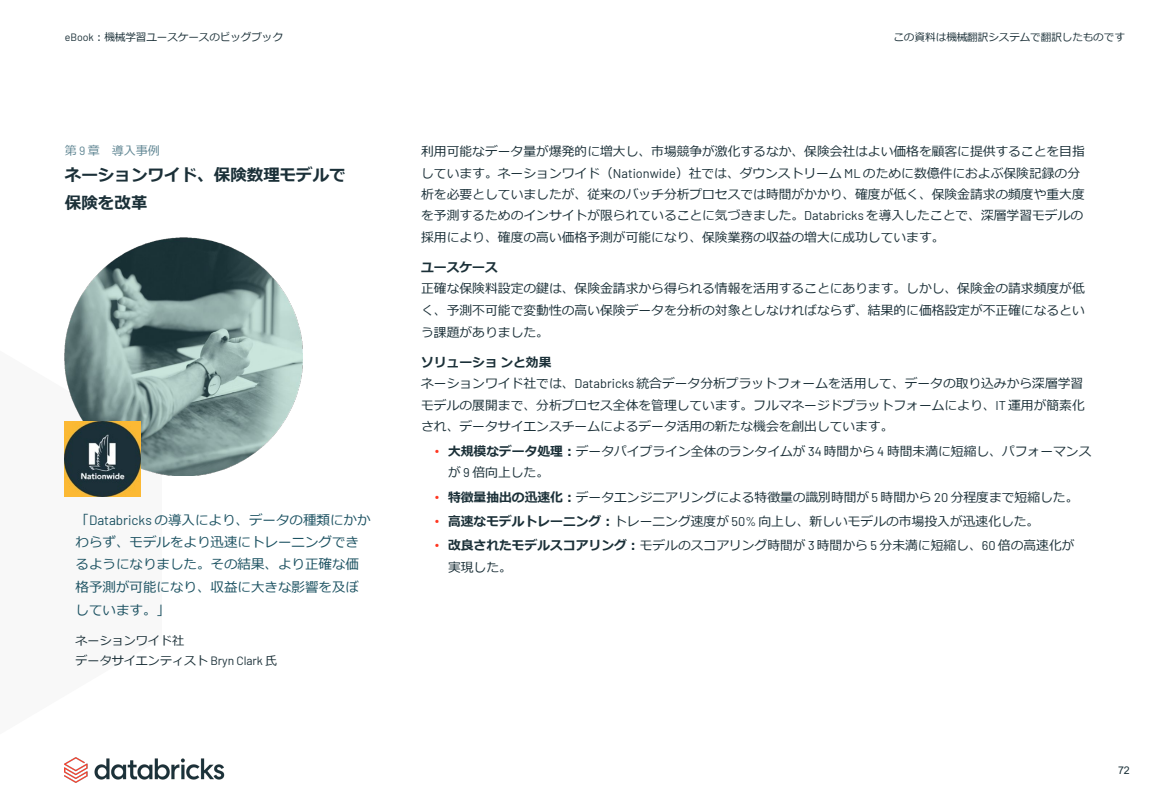
<style>
.page{position:relative;width:1170px;height:810px;background:#fff}
.page>*{position:absolute;margin:0;border:0;box-sizing:border-box;transform-origin:0 0}
.t1{font:700 16.5px/27.8px "Meiryo";color:#1b3038}
.t2{font:13.5px/22.6px "Meiryo";color:#1b5161}
.t3{font:12.75px/21.5px "Meiryo";color:#1b3038}
.t4{font:700 12.75px "Meiryo";color:#1b3038}
.t5{font:12px/20.1px "Meiryo";color:#1b3038}
.t6{font:12px "Meiryo";color:#608693}
.t7{font:10.65px "Meiryo";letter-spacing:-.015em;color:#1b3038}
.t8{font:10.65px "Arial";color:#1b3038}
.s1{font-family:"Barlow"}
.s2{font-family:"Arial";color:#ff3620}
.s3{font-weight:700}
</style>
<div class="page">
<img style="left:65px;top:758px;width:160px;height:25px">
<img style="left:65px;top:238px;width:237px;height:237px">
<img style="left:65px;top:421px;width:75px;height:76px">
<p class="t7" style="left:65px;top:30px;width:220px"><span class="s1">eBook</span>：機械学習ユースケースのビッグブック</p>
<p class="t7" style="left:893px;top:30px;width:233px">この資料は機械翻訳システムで翻訳したものです</p>
<p class="t6" style="left:65px;top:143px;width:97px">第 <span class="s1">9</span> 章 導入事例</p>
<p class="t1" style="left:65px;top:162px;width:283px">ネーションワイド、保険数理モデルで保険を改革</p>
<p class="t2" style="left:76px;top:509px;width:297px">「<span class="s1">Databricks</span> の導入により、データの種類にかかわらず、モデルをより迅速にトレーニングできるようになりました。その結果、より正確な価格予測が可能になり、収益に大きな影響を及ぼしています。」</p>
<p class="t5" style="left:76px;top:631px;width:203px">ネーションワイド社<br>データサイエンティスト <span class="s1">Bryn Clark</span> 氏</p>
<p class="t3" style="left:421px;top:141px;width:665px">利用可能なデータ量が爆発的に増大し、市場競争が激化するなか、保険会社はよい価格を顧客に提供することを目指しています。ネーションワイド（<span class="s1">Nationwide</span>）社では、ダウンストリーム <span class="s1">ML</span> のために数億件におよぶ保険記録の分析を必要としていましたが、従来のバッチ分析プロセスでは時間がかかり、確度が低く、保険金請求の頻度や重大度を予測するためのインサイトが限られていることに気づきました。<span class="s1">Databricks</span> を導入したことで、深層学習モデルの採用により、確度の高い価格予測が可能になり、保険業務の収益の増大に成功しています。</p>
<p class="t4" style="left:421px;top:259px;width:78px">ユースケース</p>
<p class="t3" style="left:421px;top:279px;width:665px;text-align:justify">正確な保険料設定の鍵は、保険金請求から得られる情報を活用することにあります。しかし、保険金の請求頻度が低く、予測不可能で変動性の高い保険データを分析の対象としなければならず、結果的に価格設定が不正確になるという課題がありました。</p>
<p class="t4" style="left:421px;top:353px;width:132px">ソリューションと効果</p>
<p class="t3" style="left:421px;top:374px;width:665px">ネーションワイド社では、<span class="s1">Databricks</span> 統合データ分析プラットフォームを活用して、データの取り込みから深層学習モデルの展開まで、分析プロセス全体を管理しています。フルマネージドプラットフォームにより、<span class="s1">IT</span> 運用が簡素化され、データサイエンスチームによるデータ活用の新たな機会を創出しています。</p>
<p class="t3" style="left:448px;top:441px;width:645px;text-indent:-13px"><span class="s2">•</span> <span class="s3">大規模なデータ処理：</span>データパイプライン全体のランタイムが <span class="s1">34</span> 時間から <span class="s1">4</span> 時間未満に短縮し、パフォーマンスが <span class="s1">9</span> 倍向上した。</p>
<p class="t3" style="left:435px;top:487px;width:645px"><span class="s2">•</span> <span class="s3">特徴量抽出の迅速化：</span>データエンジニアリングによる特徴量の識別時間が <span class="s1">5</span> 時間から <span class="s1">20</span> 分程度まで短縮した。</p>
<p class="t3" style="left:435px;top:511px;width:606px"><span class="s2">•</span> <span class="s3">高速なモデルトレーニング：</span>トレーニング速度が <span class="s1">50%</span> 向上し、新しいモデルの市場投入が迅速化した。</p>
<p class="t3" style="left:448px;top:536px;width:628px;text-indent:-13px"><span class="s2">•</span> <span class="s3">改良されたモデルスコアリング：</span>モデルのスコアリング時間が <span class="s1">3</span> 時間から <span class="s1">5</span> 分未満に短縮し、<span class="s1">60</span> 倍の高速化が実現した。</p>
<p class="t8" style="left:1118px;top:763px;width:13px">72</p>
</div>
